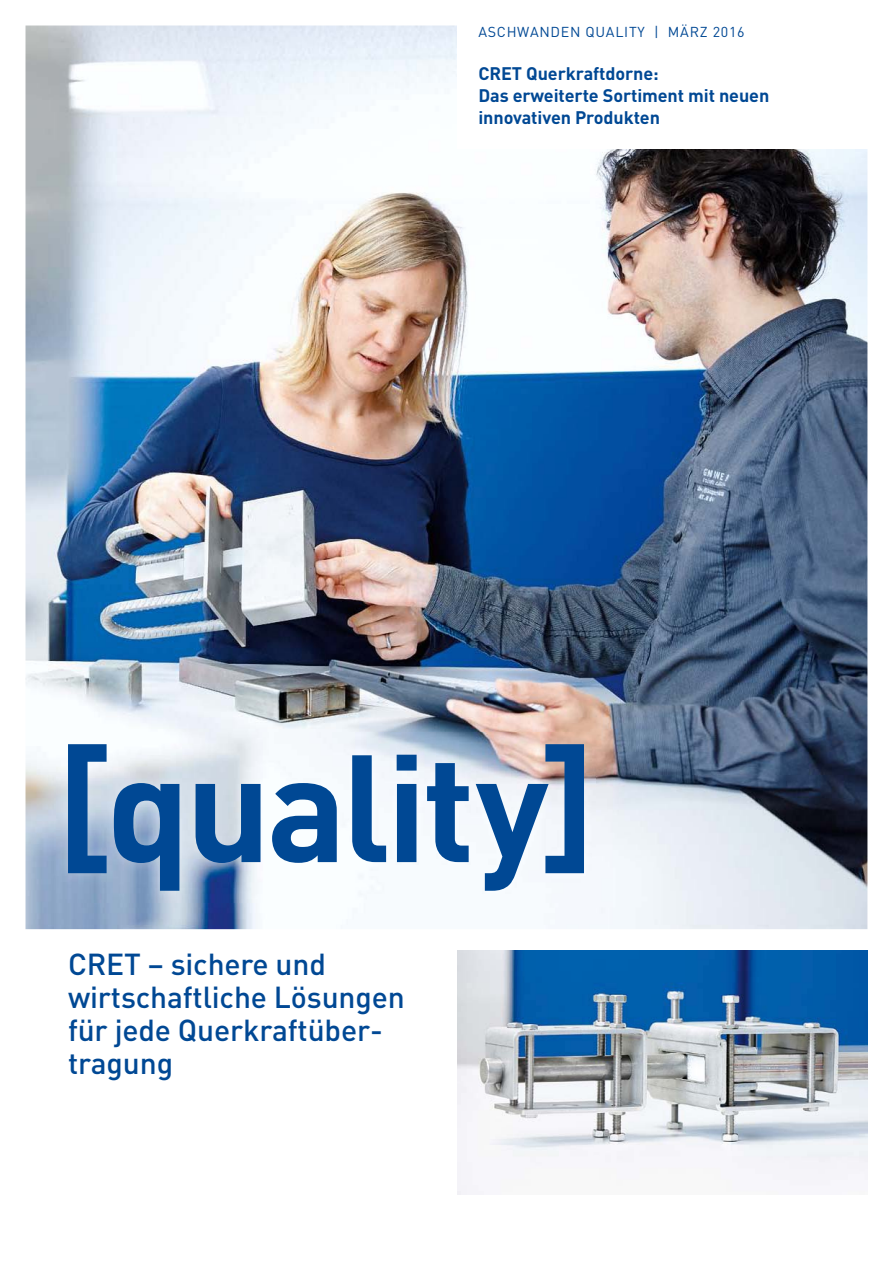
<style>
.page{position:relative;width:893px;height:1263px;background:#fff}
.page>*{position:absolute;margin:0;border:0;box-sizing:border-box;transform-origin:0 0}
.t1{font:500 30px/33px "DIN";letter-spacing:-.005em;color:#004894}
.t2{font:700 18px/21.8px "DIN";letter-spacing:-.005em;color:#004894}
.t3{font:14.25px "DIN";letter-spacing:.05em;color:#004894}
</style>
<div class="page">
<img style="left:26px;top:26px;width:841px;height:903px">
<img style="left:56px;top:732px;width:540px;height:170px">
<svg style="left:68px;top:744px;width:516px;height:147px"></svg>
<img style="left:457px;top:950px;width:410px;height:245px">
<div style="left:457px;top:0;width:436px;height:149px;background:#fff"></div>
<p class="t3" style="left:478px;top:27px;width:268px">ASCHWANDEN QUALITY | MÄRZ 2016</p>
<p class="t2" style="left:478px;top:65px;width:292px">CRET Querkraftdorne:<br>Das erweiterte Sortiment mit neuen innovativen Produkten</p>
<h1 class="t1" style="left:68px;top:951px;width:338px">CRET – sichere und wirtschaftliche Lösungen für jede Querkraftüber&shy;tragung</h1>
</div>
